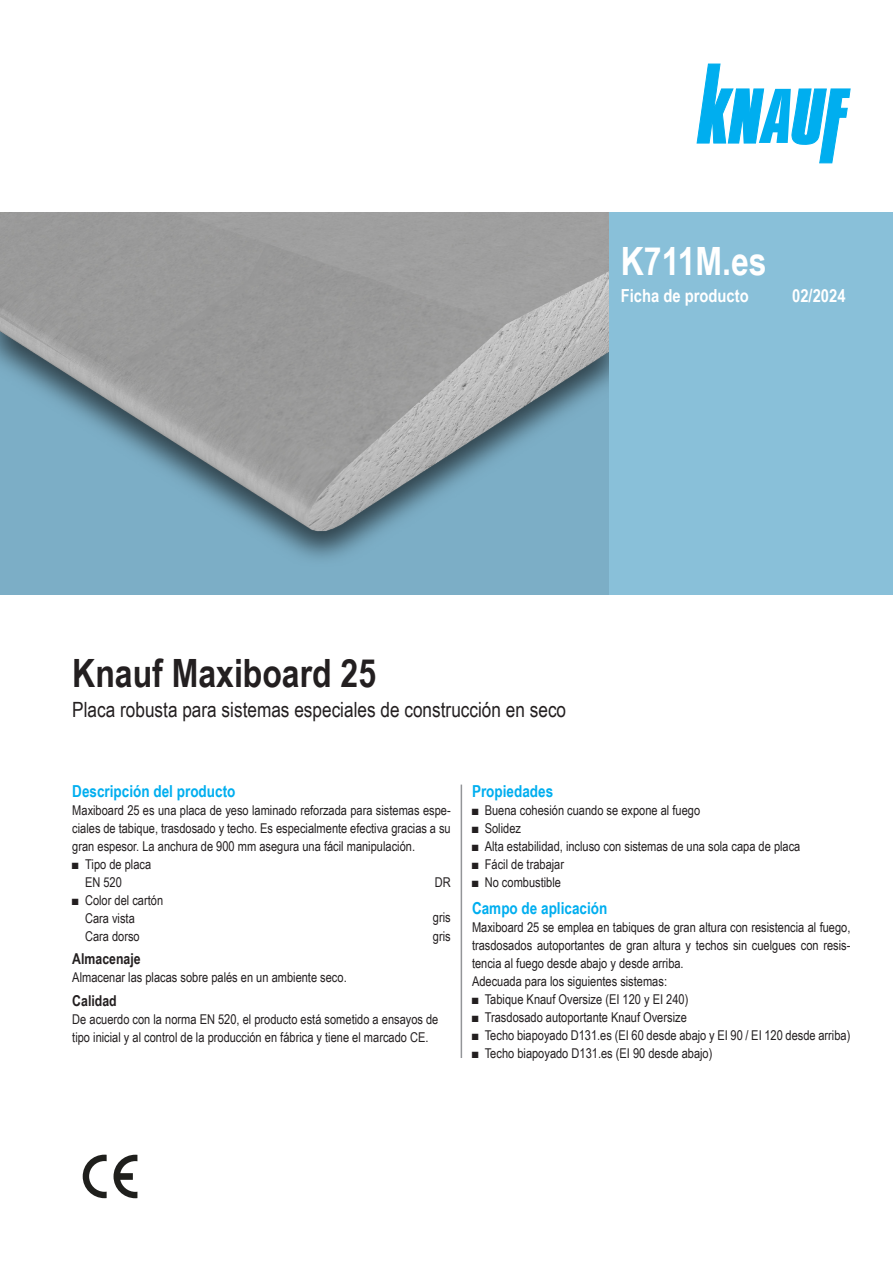
<style>
.page{position:relative;width:893px;height:1263px;background:#fff}
.page>*{position:absolute;margin:0;border:0;box-sizing:border-box;transform-origin:0 0}
.Línea_de_título_1{font:700 39px "Arial Narrow";color:#231f20}
.Portada_Título{font:700 39px "Arial Narrow";color:#fff}
.Línea_de_título_2{font:21px "Arial Narrow";color:#231f20}
.Portada_-_Ficha_de_producto_y_fecha{font:700 18px "Arial Narrow";color:#fff}
.Título_1__azul{font:700 16.5px "Arial Narrow";color:#00aeef}
.Ue4_10schwarz_TB{font:700 15px "Arial Narrow";color:#231f20}
.Básico_alineac_derecha{font:13.5px/18px "Arial Narrow";color:#231f20;text-align:justify}
</style>
<div class="page">
<svg style="left:697px;top:64px;width:153px;height:99px"></svg>
<hr style="left:461px;top:784px;width:1px;height:274px;background:#939598">
<div style="left:608px;top:213px;width:285px;height:382px;background:#89c0d9"></div>
<svg style="left:83px;top:1155px;width:24px;height:43px"></svg>
<svg style="left:114px;top:1155px;width:23px;height:43px"></svg>
<img style="left:0;top:213px;width:608px;height:382px">
<p class="Portada_Título" style="left:621px;top:232px;width:147px">K711M.es</p>
<p class="Portada_-_Ficha_de_producto_y_fecha" style="left:621px;top:282px;width:129px">Ficha de producto</p>
<p class="Portada_-_Ficha_de_producto_y_fecha" style="left:792px;top:282px;width:55px">02/2024</p>
<p class="Línea_de_título_1" style="left:72px;top:644px;width:305px">Knauf Maxiboard 25</p>
<p class="Línea_de_título_2" style="left:72px;top:694px;width:495px">Placa robusta para sistemas especiales de construcción en seco</p>
<p class="Título_1__azul" style="left:72px;top:778px;width:165px">Descripción del producto</p>
<p class="Básico_alineac_derecha" style="left:72px;top:800px;width:380px">Maxiboard 25 es una placa de yeso laminado reforzada para sistemas espe&shy;ciales de tabique, trasdosado y techo. Es especialmente efectiva gracias a su gran espesor. La anchura de 900 mm asegura una fácil manipulación.</p>
<p class="Básico_alineac_derecha" style="left:72px;top:854px;width:80px">■ Tipo de placa</p>
<p class="Básico_alineac_derecha" style="left:85px;top:872px;width:38px">EN 520</p>
<p class="Básico_alineac_derecha" style="left:72px;top:890px;width:92px">■ Color del cartón</p>
<p class="Básico_alineac_derecha" style="left:85px;top:908px;width:51px">Cara vista</p>
<p class="Básico_alineac_derecha" style="left:85px;top:926px;width:56px">Cara dorso</p>
<p class="Ue4_10schwarz_TB" style="left:72px;top:947px;width:70px">Almacenaje</p>
<p class="Básico_alineac_derecha" style="left:72px;top:968px;width:276px">Almacenar las placas sobre palés en un ambiente seco.</p>
<p class="Ue4_10schwarz_TB" style="left:72px;top:989px;width:46px">Calidad</p>
<p class="Básico_alineac_derecha" style="left:72px;top:1009px;width:368px">De acuerdo con la norma EN 520, el producto está sometido a ensayos de tipo inicial y al control de la producción en fábrica y tiene el marcado CE.</p>
<p class="Básico_alineac_derecha" style="left:435px;top:873px;width:17px">DR</p>
<p class="Básico_alineac_derecha" style="left:433px;top:908px;width:19px">gris</p>
<p class="Básico_alineac_derecha" style="left:433px;top:926px;width:19px">gris</p>
<p class="Título_1__azul" style="left:472px;top:778px;width:83px">Propiedades</p>
<p class="Básico_alineac_derecha" style="left:472px;top:800px;width:230px">■ Buena cohesión cuando se expone al fuego</p>
<p class="Básico_alineac_derecha" style="left:472px;top:818px;width:51px">■ Solidez</p>
<p class="Básico_alineac_derecha" style="left:472px;top:836px;width:330px">■ Alta estabilidad, incluso con sistemas de una sola capa de placa</p>
<p class="Básico_alineac_derecha" style="left:472px;top:854px;width:94px">■ Fácil de trabajar</p>
<p class="Básico_alineac_derecha" style="left:472px;top:872px;width:91px">■ No combustible</p>
<p class="Título_1__azul" style="left:472px;top:895px;width:137px">Campo de aplicación</p>
<p class="Básico_alineac_derecha" style="left:472px;top:917px;width:380px">Maxiboard 25 se emplea en tabiques de gran altura con resistencia al fuego, trasdosados autoportantes de gran altura y techos sin cuelgues con resis&shy;tencia al fuego desde abajo y desde arriba.</p>
<p class="Básico_alineac_derecha" style="left:472px;top:971px;width:197px">Adecuada para los siguientes sistemas:</p>
<p class="Básico_alineac_derecha" style="left:472px;top:989px;width:218px">■ Tabique Knauf Oversize (EI 120 y EI 240)</p>
<p class="Básico_alineac_derecha" style="left:472px;top:1007px;width:216px">■ Trasdosado autoportante Knauf Oversize</p>
<p class="Básico_alineac_derecha" style="left:472px;top:1025px;width:380px">■ Techo biapoyado D131.es (EI 60 desde abajo y EI 90 / EI 120 desde arriba)</p>
<p class="Básico_alineac_derecha" style="left:472px;top:1043px;width:242px">■ Techo biapoyado D131.es (EI 90 desde abajo)</p>
</div>
